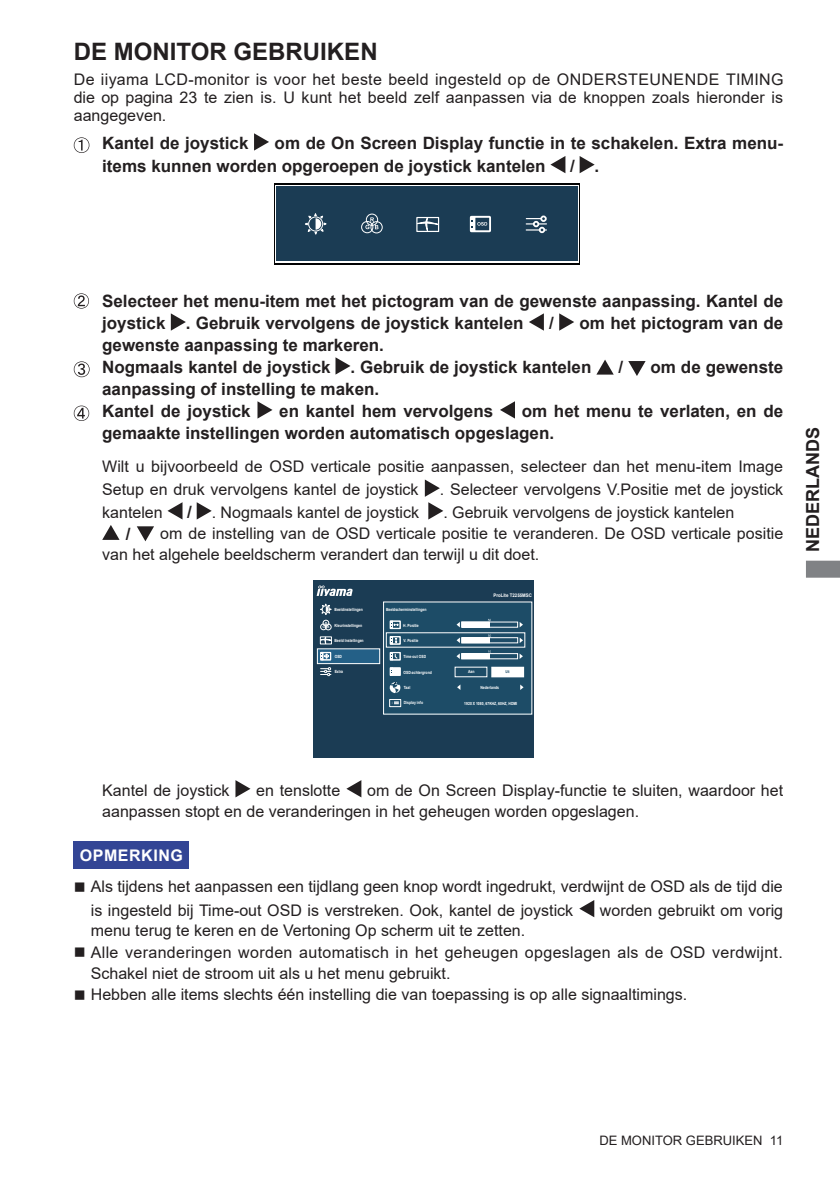
<style>
.page{position:relative;width:840px;height:1191px;background:#fff}
.page>*{position:absolute;margin:0;border:0;box-sizing:border-box;transform-origin:0 0}
.t1{font:700 24px "Arial";color:#231f20}
.t2{font:700 18px "Arial";color:#231f20}
.t3{font:700 17px/22.6px "Arial";color:#231f20}
.t4{font:16px/18.4px "Arial";color:#231f20}
.t5{font:16px/21.2px "Arial";letter-spacing:.02em;color:#231f20}
.t6{font:700 16px "Arial";letter-spacing:.035em;color:#fff}
.t7{font:13px "Arial";color:#231f20}
.t8{font:700 4.8px "Arial";color:#fff;scale:.9 1}
.t9{font:700 4.2px "Arial";color:#fff;scale:.8 1}
.t10{font:700 4px "Arial";color:#1d4c67;scale:.8 1}
.s1{font-weight:700;font-size:17px}
</style>
<div class="page">
<svg style="left:806px;top:560px;width:33px;height:17px"></svg>
<svg style="left:74px;top:137px;width:15px;height:16px"></svg>
<svg style="left:254px;top:133px;width:15px;height:18px"></svg>
<svg style="left:550px;top:156px;width:15px;height:17px"></svg>
<svg style="left:579px;top:156px;width:15px;height:17px"></svg>
<svg style="left:74px;top:293px;width:15px;height:16px"></svg>
<svg style="left:171px;top:313px;width:15px;height:18px"></svg>
<svg style="left:529px;top:314px;width:14px;height:16px"></svg>
<svg style="left:559px;top:313px;width:15px;height:18px"></svg>
<svg style="left:74px;top:361px;width:15px;height:16px"></svg>
<svg style="left:335px;top:357px;width:15px;height:17px"></svg>
<svg style="left:596px;top:359px;width:17px;height:15px"></svg>
<svg style="left:628px;top:361px;width:17px;height:15px"></svg>
<svg style="left:74px;top:405px;width:15px;height:16px"></svg>
<svg style="left:257px;top:401px;width:15px;height:17px"></svg>
<svg style="left:500px;top:402px;width:14px;height:16px"></svg>
<svg style="left:167px;top:502px;width:15px;height:17px"></svg>
<svg style="left:196px;top:502px;width:15px;height:17px"></svg>
<svg style="left:424px;top:479px;width:19px;height:40px"></svg>
<svg style="left:102px;top:525px;width:17px;height:15px"></svg>
<svg style="left:137px;top:526px;width:17px;height:15px"></svg>
<svg style="left:235px;top:780px;width:15px;height:17px"></svg>
<svg style="left:346px;top:780px;width:15px;height:17px"></svg>
<svg style="left:579px;top:900px;width:15px;height:17px"></svg>
<div style="left:74px;top:841px;width:115px;height:28px;background:#334595"></div>
<div style="left:274px;top:183px;width:305px;height:82px;background:#030303"></div>
<div style="left:275px;top:185px;width:303px;height:78px;background:linear-gradient(to right,#fff,#fff)"></div>
<div style="left:276px;top:187px;width:301px;height:74px;background:#1b3c54"></div>
<svg style="left:305px;top:213px;width:22px;height:22px"></svg>
<div style="left:366px;top:214px;width:12px;height:12px;border:1px solid #fff;border-radius:50%"></div>
<div style="left:361px;top:221px;width:12px;height:12px;border:1px solid #fff;border-radius:50%"></div>
<div style="left:370px;top:221px;width:12px;height:12px;border:1px solid #fff;border-radius:50%"></div>
<svg style="left:365px;top:217px;width:13px;height:12px"></svg>
<div style="left:474px;top:217px;width:15px;height:14px;border:1px solid #fff"></div>
<div style="left:469px;top:216px;width:21px;height:16px;border:2px solid #fff"></div>
<div style="left:470px;top:216px;width:4px;height:15px;border:1px solid #fff"></div>
<svg style="left:471px;top:221px;width:16px;height:6px"></svg>
<svg style="left:526px;top:218px;width:20px;height:12px"></svg>
<div style="left:540px;top:215px;width:6px;height:7px;border:2px solid #fff;border-radius:50%"></div>
<div style="left:532px;top:221px;width:7px;height:6px;border:2px solid #fff;border-radius:50%"></div>
<div style="left:538px;top:227px;width:7px;height:6px;border:2px solid #fff;border-radius:50%"></div>
<div style="left:416px;top:217px;width:23px;height:15px;border:1px solid #fff"></div>
<svg style="left:416px;top:218px;width:22px;height:14px"></svg>
<div style="left:313px;top:581px;width:220px;height:177px;background:#1b3c54"></div>
<div style="left:383px;top:602px;width:148px;height:112px;background:#1d4c67"></div>
<svg style="left:316px;top:585px;width:36px;height:11px"></svg>
<div style="left:317px;top:649px;width:62px;height:14px;background:#246087"></div>
<div style="left:317px;top:648px;width:63px;height:16px;border:1px solid #fff"></div>
<svg style="left:320px;top:604px;width:11px;height:10px"></svg>
<svg style="left:320px;top:637px;width:11px;height:7px"></svg>
<svg style="left:320px;top:620px;width:11px;height:10px"></svg>
<div style="left:461px;top:622px;width:28px;height:5px;background:#fff"></div>
<div style="left:461px;top:622px;width:56px;height:5px;border:1px solid #fff"></div>
<svg style="left:519px;top:622px;width:3px;height:5px"></svg>
<div style="left:461px;top:638px;width:28px;height:5px;background:#fff"></div>
<div style="left:461px;top:637px;width:56px;height:6px;border:1px solid #fff"></div>
<svg style="left:519px;top:637px;width:3px;height:6px"></svg>
<div style="left:461px;top:653px;width:28px;height:5px;background:#fff"></div>
<div style="left:461px;top:653px;width:56px;height:6px;border:1px solid #fff"></div>
<svg style="left:519px;top:653px;width:3px;height:6px"></svg>
<div style="left:389px;top:620px;width:11px;height:9px;border:1px solid #fff"></div>
<svg style="left:390px;top:621px;width:8px;height:7px"></svg>
<div style="left:389px;top:636px;width:11px;height:8px;border:1px solid #fff"></div>
<svg style="left:390px;top:636px;width:7px;height:8px"></svg>
<div style="left:389px;top:652px;width:11px;height:8px;border:1px solid #fff"></div>
<svg style="left:390px;top:652px;width:7px;height:8px"></svg>
<svg style="left:389px;top:682px;width:11px;height:11px"></svg>
<svg style="left:520px;top:684px;width:3px;height:6px"></svg>
<div style="left:320px;top:652px;width:11px;height:8px;border:1px solid #fff"></div>
<svg style="left:320px;top:652px;width:9px;height:8px"></svg>
<svg style="left:320px;top:667px;width:11px;height:9px"></svg>
<div style="left:389px;top:667px;width:11px;height:9px;border:1px solid #fff"></div>
<svg style="left:390px;top:668px;width:10px;height:7px"></svg>
<div style="left:491px;top:667px;width:32px;height:10px;background:#fff"></div>
<div style="left:389px;top:699px;width:12px;height:8px;border:1px solid #fff"></div>
<svg style="left:391px;top:701px;width:7px;height:3px"></svg>
<h1 class="t1" style="left:74px;top:35px;width:305px">DE MONITOR GEBRUIKEN</h1>
<p class="t4" style="left:74px;top:70px;width:710px;text-align:justify">De iiyama LCD-monitor is voor het beste beeld ingesteld op de ONDERSTEUNENDE TIMING die op pagina 23 te zien is. U kunt het beeld zelf aanpassen via de knoppen zoals hieronder is aangegeven.</p>
<p class="t3" style="left:102px;top:132px;width:148px">Kantel de joystick</p>
<p class="t3" style="left:102px;top:132px;width:682px;text-indent:172px">om de On Screen Display functie in te schakelen. Extra menu&shy;items kunnen worden opgeroepen de joystick kantelen</p>
<p class="t3" style="left:570px;top:155px;width:31px">/ .</p>
<p class="t3" style="left:102px;top:289px;width:682px">Selecteer het menu-item met het pictogram van de gewenste aanpassing. Kantel de joystick . Gebruik vervolgens de joystick kantelen</p>
<p class="t3" style="left:549px;top:312px;width:6px">/</p>
<p class="t3" style="left:579px;top:312px;width:205px">om het pictogram van de</p>
<p class="t3" style="left:102px;top:333px;width:490px">gewenste aanpassing te markeren.<br>Nogmaals kantel de joystick . Gebruik de joystick kantelen</p>
<p class="t3" style="left:618px;top:356px;width:6px">/</p>
<p class="t3" style="left:650px;top:356px;width:134px">om de gewenste</p>
<p class="t3" style="left:102px;top:377px;width:278px">aanpassing of instelling te maken.<br>Kantel de joystick</p>
<p class="t3" style="left:102px;top:401px;width:682px;line-height:21.4px;text-indent:419px">om het menu te verlaten, en de gemaakte instellingen worden automatisch opgeslagen.</p>
<p class="t4" style="left:102px;top:454px;width:682px;line-height:23.2px">Wilt u bijvoorbeeld de OSD verticale positie aanpassen, selecteer dan het menu-item Image<br>Setup en druk vervolgens kantel de joystick</p>
<p class="t3" style="left:279px;top:400px;width:215px">en kantel hem vervolgens</p>
<p class="t4" style="left:439px;top:480px;width:345px">. Selecteer vervolgens V.Positie met de joystick</p>
<p class="t4" style="left:102px;top:503px;width:62px">kantelen</p>
<p class="t4" style="left:187px;top:503px;width:233px"><span class="s1">/</span> . Nogmaals kantel de joystick</p>
<p class="t4" style="left:443px;top:503px;width:292px">. Gebruik vervolgens de joystick kantelen</p>
<p class="t3" style="left:126px;top:522px;width:6px">/</p>
<p class="t4" style="left:102px;top:523px;width:682px;line-height:20.6px;text-indent:58px">om de instelling van de OSD verticale positie te veranderen. De OSD verticale positie van het algehele beeldscherm verandert dan terwijl u dit doet.</p>
<p class="t9" style="left:334px;top:606px;width:37px">Beeldinstellingen</p>
<p class="t9" style="left:334px;top:638px;width:38px">Beeld Instellingen</p>
<p class="t9" style="left:334px;top:622px;width:36px">Kleurinstellingen</p>
<p class="t9" style="left:334px;top:653px;width:11px">OSD</p>
<p class="t9" style="left:334px;top:669px;width:12px">Extra</p>
<p class="t8" style="left:493px;top:591px;width:44px">ProLite T2255MSC</p>
<p class="t9" style="left:386px;top:606px;width:52px">Beeldscherminstellingen</p>
<p class="t9" style="left:403px;top:622px;width:21px">H. Positie</p>
<p class="t9" style="left:403px;top:637px;width:20px">V. Positie</p>
<p class="t9" style="left:403px;top:653px;width:30px">Time-out OSD</p>
<p class="t9" style="left:403px;top:669px;width:37px">OSD-achtergrond</p>
<p class="t9" style="left:403px;top:684px;width:10px">Taal</p>
<p class="t9" style="left:480px;top:684px;width:25px">Nederlands</p>
<p class="t9" style="left:403px;top:699px;width:26px">Display info</p>
<p class="t9" style="left:468px;top:669px;width:10px">Aan</p>
<p class="t10" style="left:505px;top:669px;width:7px">Uit</p>
<p class="t9" style="left:464px;top:700px;width:68px">1920 X 1080, 67KHZ, 60HZ, HDMI</p>
<p class="t2" style="left:799px;top:551px;width:126px;rotate:-90deg">NEDERLANDS</p>
<p class="t4" style="left:102px;top:779px;width:682px;line-height:20.8px;text-indent:265px">om de On Screen Display-functie te sluiten, waardoor het aanpassen stopt en de veranderingen in het geheugen worden opgeslagen.</p>
<p class="t4" style="left:102px;top:780px;width:129px">Kantel de joystick</p>
<p class="t4" style="left:256px;top:780px;width:85px">en tenslotte</p>
<p class="t6" style="left:80px;top:844px;width:105px">OPMERKING</p>
<p class="t4" style="left:91px;top:875px;width:693px;line-height:23.2px;text-indent:-17px">■ Als tijdens het aanpassen een tijdlang geen knop wordt ingedrukt, verdwijnt de OSD als de tijd die is ingesteld bij Time-out OSD is verstreken. Ook, kantel de joystick</p>
<p class="t4" style="left:599px;top:900px;width:185px">worden gebruikt om vorig</p>
<p class="t4" style="left:91px;top:921px;width:436px">menu terug te keren en de Vertoning Op scherm uit te zetten.</p>
<p class="t5" style="left:91px;top:941px;width:693px;text-indent:-17px">■ Alle veranderingen worden automatisch in het geheugen opgeslagen als de OSD verdwijnt.<br>Schakel niet de stroom uit als u het menu gebruikt.</p>
<p class="t4" style="left:74px;top:985px;width:614px">■ Hebben alle items slechts één instelling die van toepassing is op alle signaaltimings.</p>
<p class="t7" style="left:599px;top:1131px;width:185px">DE MONITOR GEBRUIKEN 11</p>
</div>
